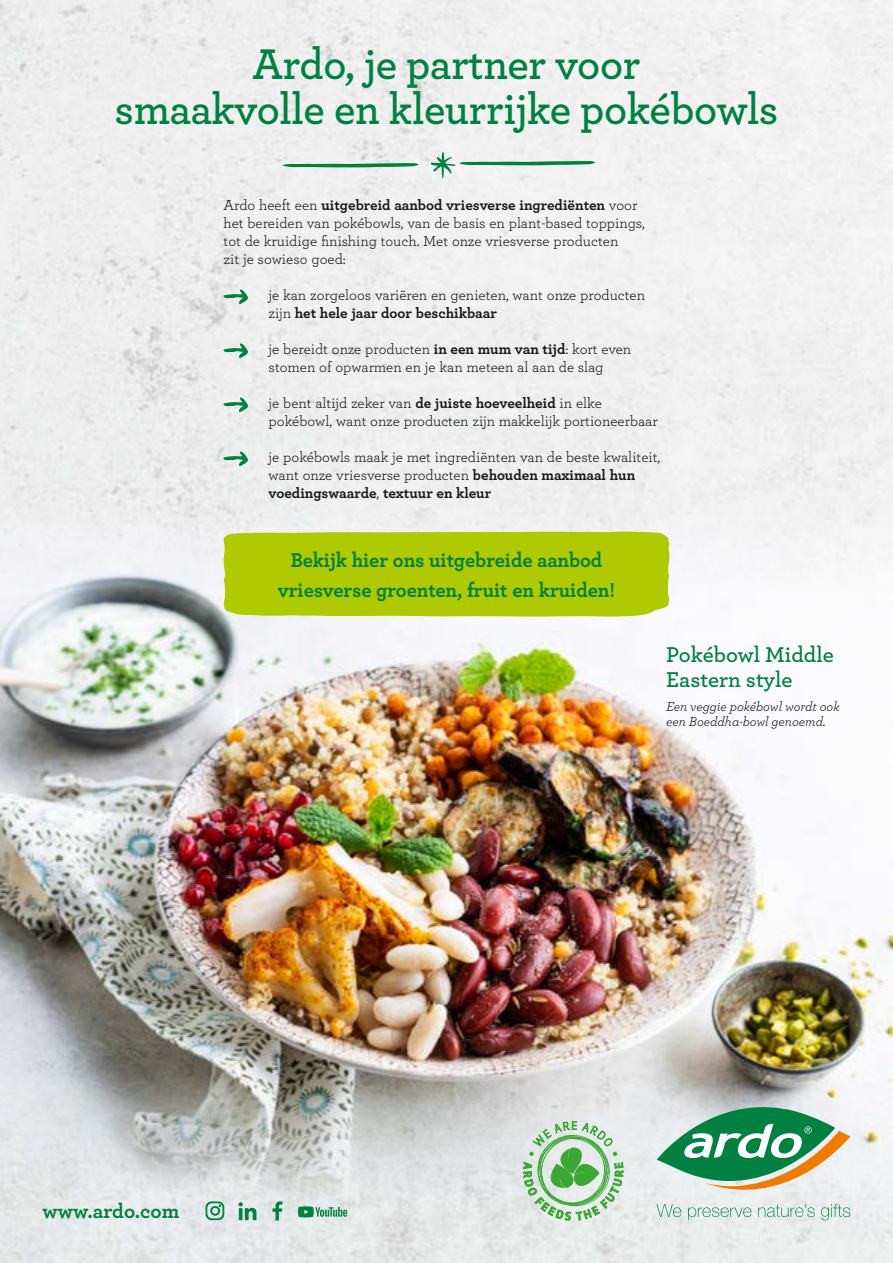
<style>
.page{position:relative;width:893px;height:1263px;background:#efefef}
.page>*{position:absolute;margin:0;border:0;box-sizing:border-box;transform-origin:0 0}
.t1{font:600 45px/45px "Archer";letter-spacing:-.01em;color:#008142;text-align:center}
.t2{font:600 22.5px/25px "Archer";color:#008142}
.t3{font:700 21px/30px "Archer";letter-spacing:-.005em;color:#008142;text-align:center}
.t4{font:700 21px "Archer";color:#00833e}
.t5{font:15px/18px "Archer";color:#181716}
.t6{font:italic 13.5px/15px "Archer";color:#181716}
.s1{font-weight:700}
</style>
<div class="page">
<img style="left:1px;top:488px;width:892px;height:747px">
<div style="left:221px;top:531px;width:449px;height:86px;background:#afca00"></div>
<svg style="left:657px;top:1093px;width:193px;height:127px;background:#a1c4ac"></svg>
<svg style="left:223px;top:289px;width:25px;height:15px"></svg>
<svg style="left:223px;top:343px;width:25px;height:15px"></svg>
<svg style="left:223px;top:397px;width:25px;height:15px"></svg>
<svg style="left:223px;top:451px;width:25px;height:15px"></svg>
<svg style="left:523px;top:1121px;width:101px;height:100px;background:#b0d4b1"></svg>
<svg style="left:282px;top:163px;width:137px;height:4px"></svg>
<svg style="left:431px;top:152px;width:164px;height:27px"></svg>
<svg style="left:206px;top:1201px;width:18px;height:19px"></svg>
<svg style="left:273px;top:1201px;width:9px;height:19px"></svg>
<svg style="left:238px;top:1202px;width:18px;height:18px"></svg>
<svg style="left:298px;top:1206px;width:49px;height:11px"></svg>
<h1 class="t1" style="left:115px;top:38px;width:665px">Ardo, je partner voor<br>smaakvolle en kleurrijke pokébowls</h1>
<p class="t5" style="left:224px;top:195px;width:423px">Ardo heeft een <span class="s1">uitgebreid aanbod vriesverse ingrediënten</span> voor het bereiden van pokébowls, van de basis en plant-based toppings, tot de kruidige finishing touch. Met onze vriesverse producten<br>zit je sowieso goed:</p>
<p class="t5" style="left:269px;top:285px;width:378px">je kan zorgeloos variëren en genieten, want onze producten zijn <span class="s1">het hele jaar door beschikbaar</span></p>
<p class="t5" style="left:269px;top:339px;width:364px">je bereidt onze producten <span class="s1">in een mum van tijd</span>: kort even stomen of opwarmen en je kan meteen al aan de slag</p>
<p class="t5" style="left:269px;top:393px;width:391px">je bent altijd zeker van <span class="s1">de juiste hoeveelheid</span> in elke pokébowl, want onze producten zijn makkelijk portioneerbaar</p>
<p class="t5" style="left:269px;top:447px;width:393px">je pokébowls maak je met ingrediënten van de beste kwaliteit, want onze vriesverse producten <span class="s1">behouden maximaal hun voedingswaarde</span>, <span class="s1">textuur en kleur</span></p>
<h3 class="t3" style="left:278px;top:544px;width:339px">Bekijk hier ons uitgebreide aanbod vriesverse groenten, fruit en kruiden!</h3>
<h2 class="t2" style="left:666px;top:641px;width:169px">Pokébowl Middle<br>Eastern style</h2>
<p class="t6" style="left:666px;top:698px;width:175px">Een veggie pokébowl wordt ook een Boeddha-bowl genoemd.</p>
<h3 class="t4" style="left:43px;top:1195px;width:138px">www.ardo.com</h3>
</div>
